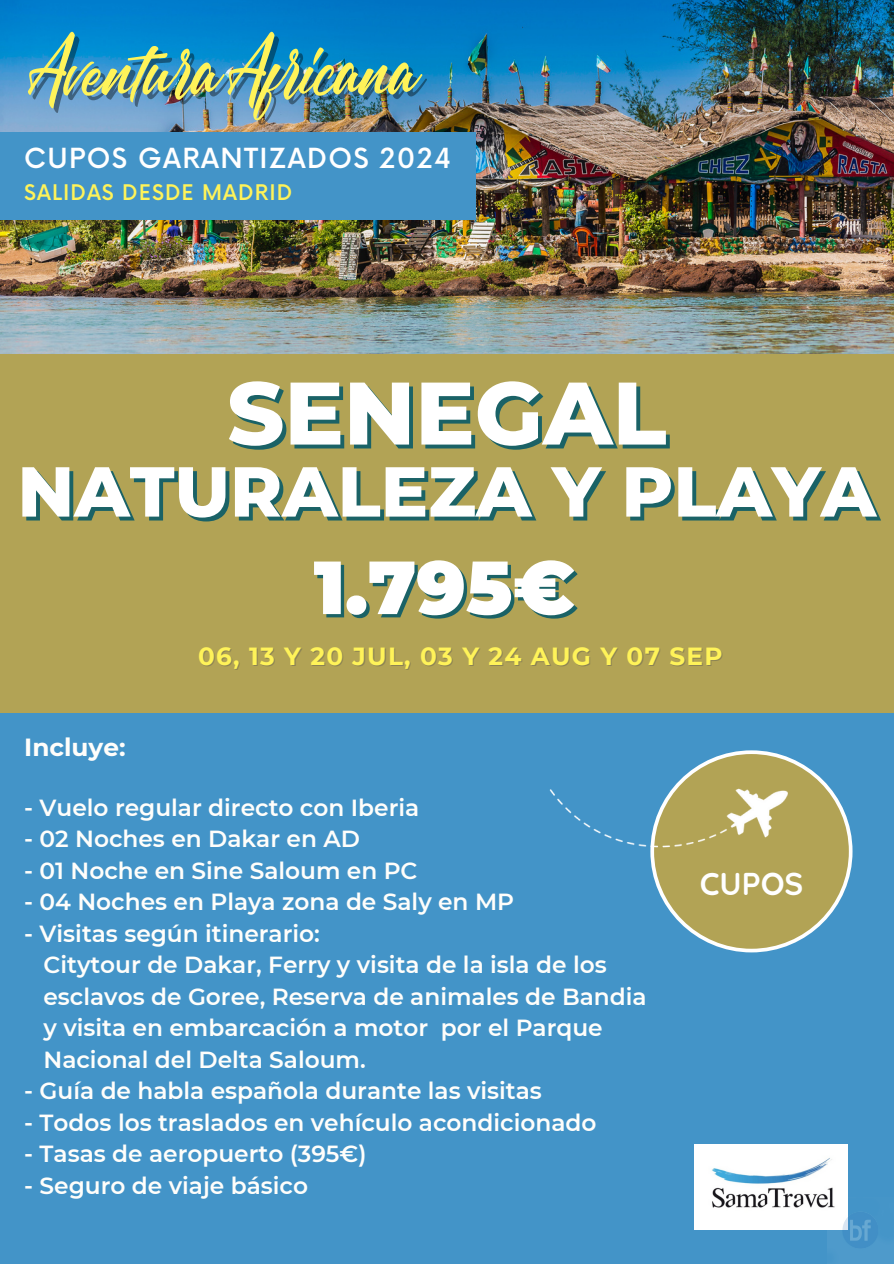
<style>
.page{position:relative;width:894px;height:1264px;background:#fff}
.page>*{position:absolute;margin:0;border:0;box-sizing:border-box;transform-origin:0 0}
.t1{font:103.8px "RTL Yummy Regular";color:#fff359}
.t2{font:800 88.5px "Montserrat";color:#fff}
.t3{font:900 75px "Montserrat";color:#fff}
.t4{font:800 70.5px "Montserrat";color:#fff}
.t5{font:700 31.5px "Quicksand";color:#fff}
.t6{font:500 27px "Now";letter-spacing:.05em;color:#fff}
.t7{font:700 24.75px "Montserrat";letter-spacing:.05em;color:#fff359}
.t8{font:700 24.75px "Montserrat";color:#fffefb}
.t9{font:600 23.25px "Montserrat";color:#fffefb}
.t10{font:500 21px "Now";letter-spacing:.05em;color:#fff359}
</style>
<div class="page">
<div style="left:0;top:0;width:893px;height:1263px;background:#4394c8"></div>
<img style="left:0;top:0;width:893px;height:355px">
<div style="left:0;top:132px;width:475px;height:88px;background:#4394c8"></div>
<div style="left:0;top:355px;width:893px;height:357px;background:#b2a355"></div>
<svg style="left:665px;top:819px;width:187px;height:133px"></svg>
<img style="left:694px;top:1144px;width:153px;height:85px">
<img style="left:488px;top:712px;width:359px;height:192px">
<img style="left:826px;top:1196px;width:67px;height:67px">
<h2 class="t1" style="left:29px;top:18px;width:386px">AventuraAfricana</h2>
<h3 class="t6" style="left:24px;top:144px;width:428px">CUPOS GARANTIZADOS 2024</h3>
<h3 class="t10" style="left:24px;top:181px;width:269px">SALIDAS DESDE MADRID</h3>
<h5 class="t2" style="left:227px;top:359px;width:441px">SENEGAL</h5>
<p class="t4" style="left:17px;top:448px;width:860px">NATURALEZA Y PLAYA</p>
<h6 class="t3" style="left:313px;top:541px;width:263px">1.795€</h6>
<p class="t7" style="left:198px;top:641px;width:525px">06, 13 Y 20 JUL, 03 Y 24 AUG Y 07 SEP</p>
<p class="t8" style="left:24px;top:732px;width:103px">Incluye:</p>
<p class="t9" style="left:24px;top:793px;width:396px">- Vuelo regular directo con Iberia</p>
<p class="t9" style="left:24px;top:824px;width:337px">- 02 Noches en Dakar en AD</p>
<p class="t9" style="left:24px;top:856px;width:394px">- 01 Noche en Sine Saloum en PC</p>
<p class="t9" style="left:24px;top:887px;width:491px">- 04 Noches en Playa zona de Saly en MP</p>
<p class="t9" style="left:24px;top:919px;width:297px">- Visitas según itinerario:</p>
<p class="t9" style="left:43px;top:950px;width:564px">Citytour de Dakar, Ferry y visita de la isla de los</p>
<p class="t9" style="left:43px;top:982px;width:604px">esclavos de Goree, Reserva de animales de Bandia</p>
<p class="t9" style="left:43px;top:1013px;width:560px">y visita en embarcación a motor por el Parque</p>
<p class="t9" style="left:43px;top:1045px;width:323px">Nacional del Delta Saloum.</p>
<p class="t9" style="left:24px;top:1076px;width:519px">- Guía de habla española durante las visitas</p>
<p class="t9" style="left:24px;top:1108px;width:573px">- Todos los traslados en vehículo acondicionado</p>
<h4 class="t9" style="left:24px;top:1139px;width:344px">- Tasas de aeropuerto (395€)</h4>
<p class="t9" style="left:24px;top:1171px;width:285px">- Seguro de viaje básico</p>
<p class="t5" style="left:699px;top:863px;width:105px">CUPOS</p>
</div>
